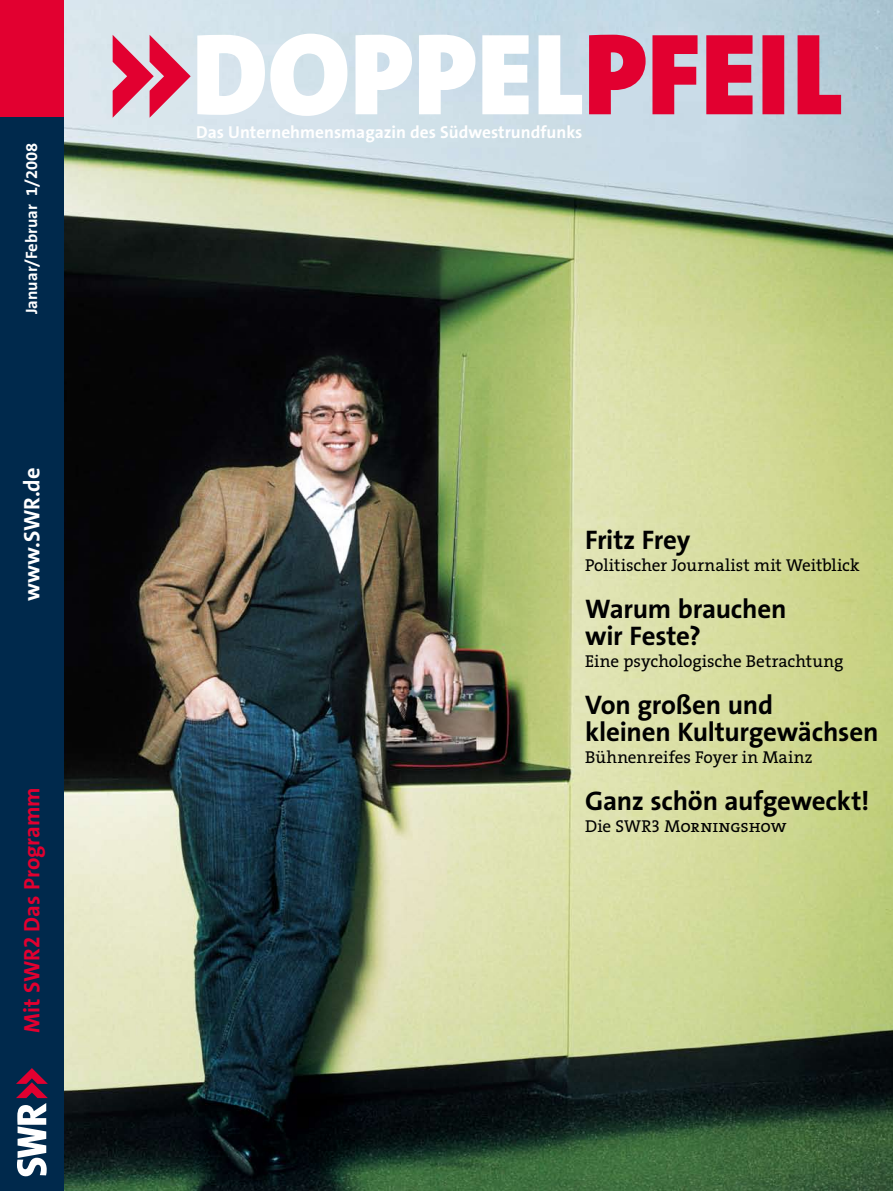
<style>
.page{position:relative;width:893px;height:1191px;background:#fff}
.page>*{position:absolute;margin:0;border:0;box-sizing:border-box;transform-origin:0 0}
.t1{font:700 27px/27px "The Sans B7";letter-spacing:-.01em;color:#000}
.t2{font:700 22.5px "The Sans B7";color:#e20030}
.t3{font:700 22.5px "The Sans B7";color:#fff}
.t4{font:700 17.4px "The Sans B7";color:#fff}
.t5{font:17.25px "The Serif B5 Plain";letter-spacing:-.005em;color:#000}
.t6{font:17.25px "The Serif Caps";letter-spacing:-.005em;color:#000}
.t7{font:700 16.5px "The Sans B7";color:#fff}
.s1{font-family:"The Sans Bold Caps";font-weight:400}
.s2{font-family:"The Serif B5 Plain"}
</style>
<div class="page">
<img style="left:64px;top:0;width:829px;height:1191px">
<div style="left:0;top:116px;width:64px;height:1075px;background:#00294c"></div>
<div style="left:0;top:0;width:64px;height:117px;background:#e20030"></div>
<svg style="left:113px;top:35px;width:78px;height:83px;background:#dc7c95"></svg>
<svg style="left:16px;top:1068px;width:32px;height:108px"></svg>
<svg style="left:197px;top:34px;width:385px;height:82px"></svg>
<svg style="left:589px;top:35px;width:252px;height:79px;background:#d55072"></svg>
<p class="t7" style="left:23px;top:314px;width:172px;rotate:-90deg">Januar/Februar 1/2008</p>
<h2 class="t3" style="left:20px;top:601px;width:135px;rotate:-90deg">www.SWR.de</h2>
<h2 class="t2" style="left:20px;top:1033px;width:247px;rotate:-90deg">Mit SWR<span class="s1">2</span> Das Programm</h2>
<p class="t4" style="left:196px;top:123px;width:388px">Das Unternehmensmagazin des Südwestrundfunks</p>
<h1 class="t1" style="left:585px;top:527px;width:107px">Fritz Frey</h1>
<p class="t5" style="left:585px;top:556px;width:276px">Politischer Journalist mit Weitblick</p>
<h1 class="t1" style="left:585px;top:596px;width:203px">Warum brauchen wir Feste?</h1>
<p class="t5" style="left:585px;top:652px;width:260px">Eine psychologische Betrachtung</p>
<h1 class="t1" style="left:585px;top:692px;width:295px">Von großen und<br>kleinen Kulturgewächsen</h1>
<p class="t5" style="left:585px;top:748px;width:229px">Bühnenreifes Foyer in Mainz</p>
<h1 class="t1" style="left:585px;top:788px;width:286px">Ganz schön aufgeweckt!</h1>
<p class="t6" style="left:585px;top:812px;width:203px"><span class="s2">Die</span> SWR3 Morningshow</p>
</div>
